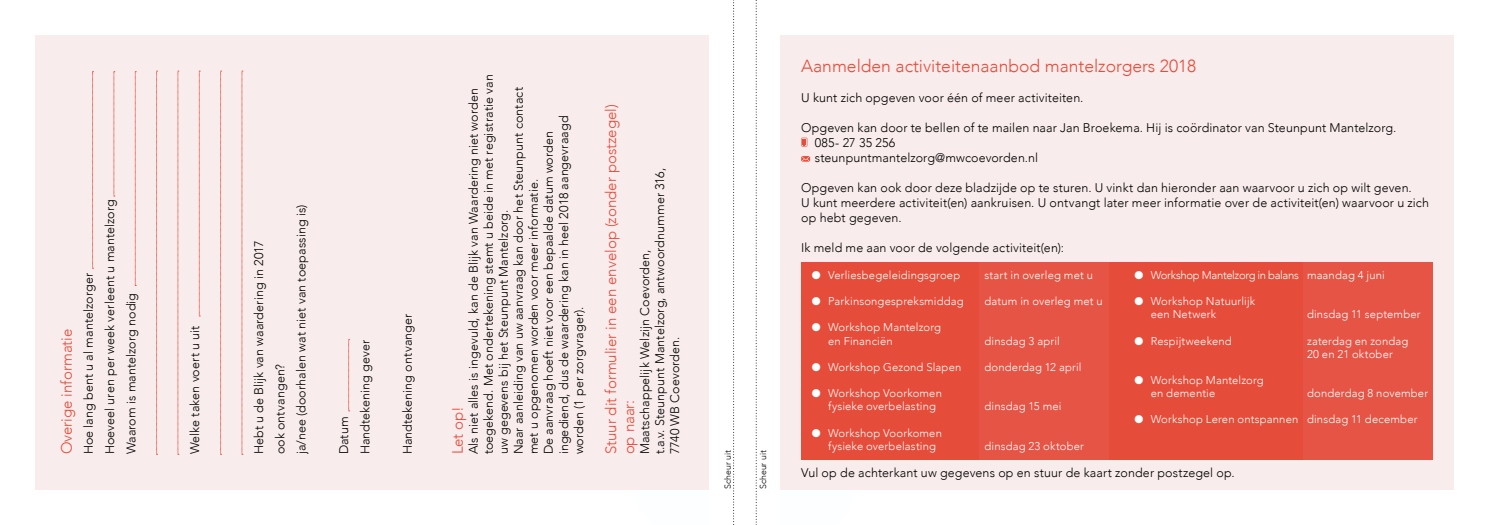
<style>
.page{position:relative;width:1489px;height:525px;background:#fff}
.page>*{position:absolute;margin:0;border:0;box-sizing:border-box;transform-origin:0 0}
.t1{font:300 17.5px "Avenir";color:#e54c39}
.t2{font:300 15px/18px "Avenir";color:#e54c39}
.t3{font:300 12.5px/15px "Avenir";letter-spacing:.01em;color:#000}
.t4{font:300 11.25px/13.1px "Avenir";letter-spacing:.015em;color:#fff}
.t5{font:300 11.25px "Avenir";letter-spacing:-.025em;color:#fff}
.t6{font:300 8.75px "Avenir";color:#000}
</style>
<div class="page">
<div style="left:35px;top:35px;width:709px;height:454px;background:#f9ecec"></div>
<div style="left:744px;top:35px;width:709px;height:454px;background:#f9ecec"></div>
<div style="left:709px;top:0;width:35px;height:524px;background:#fff"></div>
<svg style="left:733px;top:0;width:1px;height:525px"></svg>
<div style="left:35px;top:454px;width:674px;height:36px;background:#f9ecec"></div>
<svg style="left:156px;top:71px;width:2px;height:384px"></svg>
<svg style="left:178px;top:71px;width:1px;height:384px"></svg>
<svg style="left:220px;top:71px;width:2px;height:384px"></svg>
<svg style="left:242px;top:71px;width:1px;height:384px"></svg>
<svg style="left:135px;top:71px;width:1px;height:215px"></svg>
<svg style="left:199px;top:71px;width:1px;height:245px"></svg>
<svg style="left:114px;top:71px;width:1px;height:126px"></svg>
<svg style="left:92px;top:71px;width:2px;height:198px"></svg>
<svg style="left:348px;top:339px;width:1px;height:72px"></svg>
<svg style="left:801px;top:137px;width:6px;height:9px"></svg>
<svg style="left:801px;top:156px;width:9px;height:5px"></svg>
<div style="left:801px;top:261px;width:630px;height:198px;background:#e54c39"></div>
<div style="left:1303px;top:261px;width:128px;height:198px;background:#e55444"></div>
<div style="left:979px;top:261px;width:129px;height:198px;background:#e55444"></div>
<div style="left:744px;top:0;width:36px;height:524px;background:#fff"></div>
<svg style="left:755px;top:0;width:2px;height:525px"></svg>
<p class="t2" style="left:58px;top:454px;width:127px;rotate:-90deg">Overige informatie</p>
<p class="t3" style="left:78px;top:454px;width:256px;line-height:21.2px;rotate:-90deg">Hoe lang bent u al mantelzorger<br>Hoeveel uren per week verleent u mantelzorg<br>Waarom is mantelzorg nodig</p>
<p class="t3" style="left:187px;top:454px;width:130px;rotate:-90deg">Welke taken voert u uit</p>
<p class="t3" style="left:248px;top:454px;width:251px;line-height:21.2px;rotate:-90deg">Hebt u de Blijk van waardering in 2017<br>ook ontvangen?<br>ja/nee (doorhalen wat niet van toepassing is)</p>
<p class="t3" style="left:333px;top:454px;width:116px;line-height:21.2px;rotate:-90deg">Datum<br>Handtekening gever</p>
<p class="t3" style="left:400px;top:454px;width:142px;rotate:-90deg">Handtekening ontvanger</p>
<p class="t3" style="left:466px;top:454px;width:381px;rotate:-90deg">Als niet alles is ingevuld, kan de Blijk van Waardering niet worden toegekend. Met ondertekening stemt u beide in met registratie van uw gegevens bij het Steunpunt Mantelzorg.<br>Naar aanleiding van uw aanvraag kan door het Steunpunt contact met u opgenomen worden voor meer informatie.<br>De aanvraag hoeft niet voor een bepaalde datum worden ingediend, dus de waardering kan in heel 2018 aangevraagd worden (1 per zorgvrager).</p>
<p class="t2" style="left:449px;top:454px;width:50px;rotate:-90deg">Let op!</p>
<p class="t2" style="left:602px;top:454px;width:351px;rotate:-90deg">Stuur dit formulier in een envelop (zonder postzegel) op naar:</p>
<p class="t3" style="left:637px;top:454px;width:288px;rotate:-90deg">Maatschappelijk Welzijn Coevorden,<br>t.a.v. Steunpunt Mantelzorg, antwoordnummer 316,<br>7740 WB Coevorden.</p>
<p class="t6" style="left:722px;top:488px;width:40px;rotate:-90deg">Scheur uit</p>
<p class="t6" style="left:757px;top:489px;width:40px;rotate:-90deg">Scheur uit</p>
<h1 class="t1" style="left:801px;top:55px;width:396px">Aanmelden activiteitenaanbod mantelzorgers 2018</h1>
<p class="t3" style="left:801px;top:90px;width:284px">U kunt zich opgeven voor één of meer activiteiten.</p>
<p class="t3" style="left:814px;top:120px;width:583px;text-indent:-13px">Opgeven kan door te bellen of te mailen naar Jan Broekema. Hij is coördinator van Steunpunt Mantelzorg.<br>085- 27 35 256<br>steunpuntmantelzorg@mwcoevorden.nl</p>
<p class="t3" style="left:801px;top:180px;width:629px">Opgeven kan ook door deze bladzijde op te sturen. U vinkt dan hieronder aan waarvoor u zich op wilt geven.<br>U kunt meerdere activiteit(en) aankruisen. U ontvangt later meer informatie over de activiteit(en) waarvoor u zich op hebt gegeven.</p>
<p class="t3" style="left:801px;top:240px;width:264px">Ik meld me aan voor de volgende activiteit(en):</p>
<p class="t4" style="left:811px;top:268px;width:150px">● Verliesbegeleidingsgroep</p>
<p class="t4" style="left:984px;top:268px;width:110px">start in overleg met u</p>
<p class="t4" style="left:811px;top:294px;width:153px">● Parkinsongespreksmiddag</p>
<p class="t4" style="left:984px;top:294px;width:120px">datum in overleg met u</p>
<p class="t4" style="left:828px;top:321px;width:114px;text-indent:-16px">● Workshop Mantelzorg en Financiën</p>
<p class="t4" style="left:984px;top:334px;width:77px">dinsdag 3 april</p>
<p class="t4" style="left:811px;top:360px;width:151px">● Workshop Gezond Slapen</p>
<p class="t4" style="left:984px;top:360px;width:99px">donderdag 12 april</p>
<p class="t4" style="left:828px;top:386px;width:115px;text-indent:-16px">● Workshop Voorkomen fysieke overbelasting</p>
<p class="t4" style="left:984px;top:399px;width:79px">dinsdag 15 mei</p>
<p class="t4" style="left:828px;top:426px;width:115px;text-indent:-16px">● Workshop Voorkomen fysieke overbelasting</p>
<p class="t4" style="left:984px;top:439px;width:101px">dinsdag 23 oktober</p>
<p class="t5" style="left:1134px;top:268px;width:252px">● Workshop Mantelzorg in balans maandag 4 juni</p>
<p class="t4" style="left:1150px;top:294px;width:106px;text-indent:-16px">● Workshop Natuurlijk een Netwerk</p>
<p class="t4" style="left:1306px;top:307px;width:115px">dinsdag 11 september</p>
<p class="t4" style="left:1134px;top:334px;width:99px">● Respijtweekend</p>
<p class="t4" style="left:1306px;top:334px;width:103px">zaterdag en zondag<br>20 en 21 oktober</p>
<p class="t4" style="left:1150px;top:373px;width:114px;text-indent:-16px">● Workshop Mantelzorg en dementie</p>
<p class="t4" style="left:1306px;top:386px;width:123px">donderdag 8 november</p>
<p class="t4" style="left:1134px;top:412px;width:284px">● Workshop Leren ontspannen dinsdag 11 december</p>
<p class="t3" style="left:801px;top:465px;width:435px">Vul op de achterkant uw gegevens op en stuur de kaart zonder postzegel op.</p>
</div>
